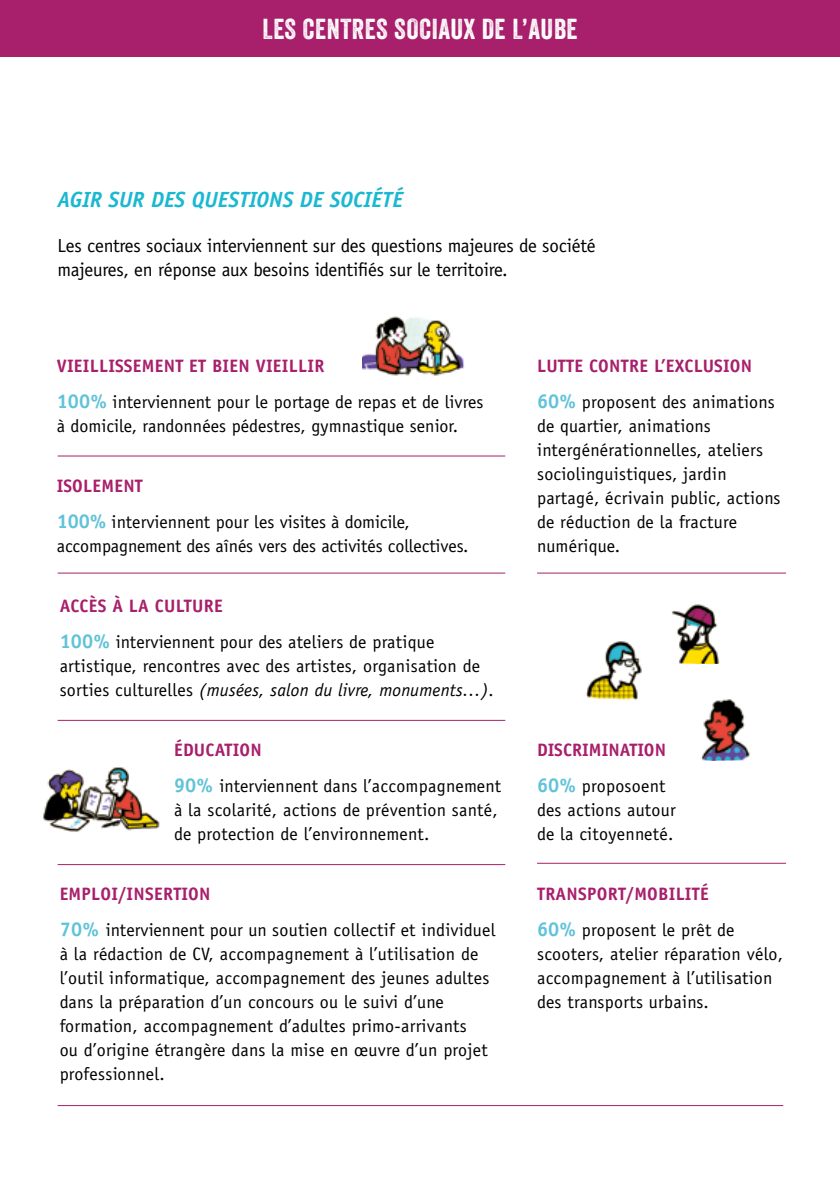
<style>
.page{position:relative;width:840px;height:1191px;background:#fff}
.page>*{position:absolute;margin:0;border:0;box-sizing:border-box;transform-origin:0 0}
.t1{font:28px "Veneer";letter-spacing:.02em;color:#fff}
.t2{font:italic 700 22px "Officina Sans LT";color:#1bb8d1}
.t3{font:19px/24px "Officina Sans LT";letter-spacing:-.01em;color:#000}
.t4{font:18px/24px "Officina Sans LT";letter-spacing:.015em;color:#000}
.t5{font:700 18px/36px "Officina Sans LT";letter-spacing:.015em;color:#a81f6b}
.t6{font:18px/36px "Officina Sans LT";letter-spacing:-.005em;color:#000}
.s1{font-weight:700;color:#a81f6b}
.s2{font-weight:700;font-size:20px;color:#60c3d8}
.s3{font-style:italic}
.s4{font-size:20px;color:#60c3d8}
.s5{font-weight:400;color:#000}
</style>
<div class="page">
<div style="left:0;top:0;width:839px;height:57px;background:#a81f6b"></div>
<img style="left:362px;top:316px;width:102px;height:60px">
<hr style="left:58px;top:456px;width:447px;height:1px;background:#a81f6b">
<hr style="left:58px;top:573px;width:447px;height:1px;background:#a81f6b">
<hr style="left:536px;top:573px;width:249px;height:1px;background:#a81f6b">
<hr style="left:536px;top:863px;width:249px;height:1px;background:#a81f6b">
<hr style="left:58px;top:720px;width:447px;height:1px;background:#a81f6b">
<hr style="left:58px;top:864px;width:447px;height:1px;background:#a81f6b">
<hr style="left:58px;top:1105px;width:724px;height:1px;background:#a81f6b">
<img style="left:701px;top:699px;width:49px;height:61px">
<img style="left:671px;top:604px;width:49px;height:59px">
<img style="left:43px;top:767px;width:116px;height:65px">
<img style="left:586px;top:641px;width:56px;height:60px">
<h1 class="t1" style="left:262px;top:12px;width:316px">LES CENTRES SOCIAUX DE L’AUBE</h1>
<p class="t2" style="left:58px;top:186px;width:346px">AGIR SUR DES QUESTIONS DE SOCIÉTÉ</p>
<p class="t3" style="left:58px;top:234px;width:539px">Les centres sociaux interviennent sur des questions majeures de société majeures, en réponse aux besoins identifiés sur le territoire.</p>
<p class="t4" style="left:57px;top:348px;width:428px;line-height:36px"><span class="s1">VIEILLISSEMENT ET BIEN VIEILLIR<br></span><span class="s2">100%</span> interviennent pour le portage de repas et de livres</p>
<p class="t4" style="left:57px;top:414px;width:403px">à domicile, randonnées pédestres, gymnastique senior.</p>
<p class="t6" style="left:57px;top:468px;width:354px"><span class="s1">ISOLEMENT<br></span><span class="s2">100%</span> interviennent pour les visites à domicile,</p>
<p class="t6" style="left:57px;top:528px;width:413px">accompagnement des aînés vers des activités collectives.</p>
<p class="t4" style="left:60px;top:588px;width:376px;line-height:36px"><span class="s1">ACCÈS À LA CULTURE<br></span><span class="s2">100%</span> interviennent pour des ateliers de pratique</p>
<p class="t4" style="left:60px;top:654px;width:436px">artistique, rencontres avec des artistes, organisation de sorties culturelles <span class="s3">(musées, salon du livre, monuments…).</span></p>
<p class="t4" style="left:174px;top:732px;width:328px;line-height:36px"><span class="s1">ÉDUCATION<br></span><span class="s2">90%</span> interviennent dans l’accompagnement</p>
<p class="t4" style="left:174px;top:798px;width:325px">à la scolarité, actions de prévention santé, de protection de l’environnement.</p>
<p class="t4" style="left:60px;top:876px;width:437px;line-height:36px"><span class="s1">EMPLOI/INSERTION<br></span><span class="s2">70%</span> interviennent pour un soutien collectif et individuel</p>
<p class="t4" style="left:60px;top:942px;width:431px">à la rédaction de CV, accompagnement à l’utilisation de l’outil informatique, accompagnement des jeunes adultes dans la préparation d’un concours ou le suivi d’une formation, accompagnement d’adultes primo-arrivants ou d’origine étrangère dans la mise en œuvre d’un projet professionnel.</p>
<p class="t5" style="left:536px;top:348px;width:239px">LUTTE CONTRE L’EXCLUSION<br><span class="s4">60%</span> <span class="s5">proposent des animations</span></p>
<p class="t4" style="left:536px;top:414px;width:245px">de quartier, animations intergénérationnelles, ateliers sociolinguistiques, jardin partagé, écrivain public, actions de réduction de la fracture numérique.</p>
<p class="t5" style="left:536px;top:732px;width:130px">DISCRIMINATION<br><span class="s4">60%</span> <span class="s5">proposoent</span></p>
<p class="t4" style="left:536px;top:798px;width:140px">des actions autour de la citoyenneté.</p>
<p class="t5" style="left:536px;top:876px;width:199px">TRANSPORT/MOBILITÉ<br><span class="s4">60%</span> <span class="s5">proposent le prêt de</span></p>
<p class="t4" style="left:536px;top:942px;width:247px">scooters, atelier réparation vélo, accompagnement à l’utilisation des transports urbains.</p>
</div>
